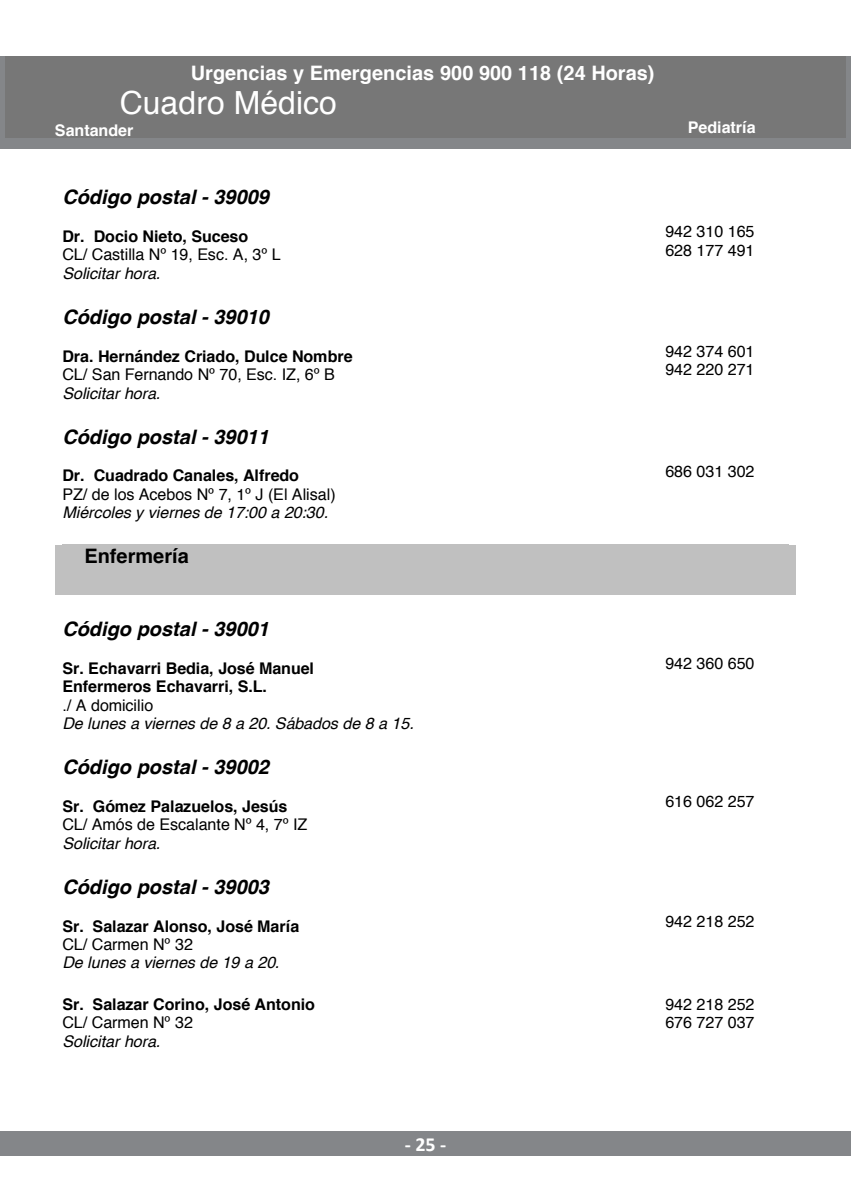
<style>
.page{position:relative;width:851px;height:1191px;background:#fff}
.page>*{position:absolute;margin:0;border:0;box-sizing:border-box;transform-origin:0 0}
.t1{font:32px "Helvetica";color:#fff}
.t2{font:italic 700 20px "Helvetica";color:#000}
.t3{font:700 20px "Helvetica";color:#fff}
.t4{font:700 20px "Helvetica";color:#000}
.t5{font:700 20px "Calibri";color:#fff}
.t6{font:16px/18.4px "Helvetica";letter-spacing:-.005em;color:#000}
.t7{font:700 16px/18.2px "Helvetica";color:#000}
.t8{font:italic 16px "Helvetica";letter-spacing:-.005em;color:#000}
.t9{font:700 16px "Helvetica";color:#fff}
</style>
<div class="page">
<div style="left:0;top:57px;width:850px;height:92px;background:#848689"></div>
<div style="left:0;top:1131px;width:850px;height:24px;background:#848689"></div>
<div style="left:55px;top:544px;width:740px;height:50px;background:#c0c0c0"></div>
<hr style="left:8px;top:57px;width:837px;height:4px;background:#777">
<div style="left:8px;top:61px;width:837px;height:23px;background:#777"></div>
<div style="left:8px;top:84px;width:837px;height:37px;background:#777"></div>
<div style="left:8px;top:121px;width:837px;height:16px;background:#777"></div>
<p class="t3" style="left:191px;top:57px;width:465px">Urgencias y Emergencias 900 900 118 (24 Horas)</p>
<h1 class="t1" style="left:120px;top:78px;width:219px">Cuadro Médico</h1>
<p class="t9" style="left:55px;top:118px;width:80px">Santander</p>
<p class="t9" style="left:687px;top:115px;width:69px">Pediatría</p>
<p class="t2" style="left:62px;top:181px;width:208px">Código postal - 39009</p>
<p class="t7" style="left:62px;top:227px;width:187px">Dr. Docio Nieto, Suceso</p>
<p class="t6" style="left:62px;top:246px;width:220px">CL/ Castilla Nº 19, Esc. A, 3º L</p>
<p class="t8" style="left:62px;top:260px;width:99px">Solicitar hora.</p>
<p class="t2" style="left:62px;top:300px;width:208px">Código postal - 39010</p>
<p class="t7" style="left:62px;top:347px;width:292px">Dra. Hernández Criado, Dulce Nombre</p>
<p class="t6" style="left:62px;top:366px;width:274px">CL/ San Fernando Nº 70, Esc. IZ, 6º B</p>
<p class="t8" style="left:62px;top:380px;width:99px">Solicitar hora.</p>
<p class="t2" style="left:62px;top:420px;width:208px">Código postal - 39011</p>
<p class="t7" style="left:62px;top:467px;width:238px">Dr. Cuadrado Canales, Alfredo</p>
<p class="t6" style="left:62px;top:485px;width:275px">PZ/ de los Acebos Nº 7, 1º J (El Alisal)</p>
<p class="t8" style="left:62px;top:500px;width:267px">Miércoles y viernes de 17:00 a 20:30.</p>
<p class="t4" style="left:84px;top:540px;width:106px">Enfermería</p>
<p class="t4" style="left:84px;top:540px;width:89px">E erm r</p>
<p class="t2" style="left:62px;top:612px;width:208px">Código postal - 39001</p>
<p class="t7" style="left:62px;top:659px;width:253px">Sr. Echavarri Bedia, José Manuel<br>Enfermeros Echavarri, S.L.</p>
<p class="t6" style="left:62px;top:696px;width:92px">./ A domicilio</p>
<p class="t8" style="left:62px;top:711px;width:353px">De lunes a viernes de 8 a 20. Sábados de 8 a 15.</p>
<p class="t7" style="left:62px;top:677px;width:72px">E erm r</p>
<p class="t2" style="left:62px;top:750px;width:208px">Código postal - 39002</p>
<p class="t7" style="left:62px;top:797px;width:227px">Sr. Gómez Palazuelos, Jesús</p>
<p class="t6" style="left:62px;top:816px;width:246px">CL/ Amós de Escalante Nº 4, 7º IZ</p>
<p class="t8" style="left:62px;top:830px;width:99px">Solicitar hora.</p>
<p class="t2" style="left:62px;top:870px;width:208px">Código postal - 39003</p>
<p class="t7" style="left:62px;top:917px;width:238px">Sr. Salazar Alonso, José María</p>
<p class="t6" style="left:62px;top:936px;width:132px">CL/ Carmen Nº 32</p>
<p class="t8" style="left:62px;top:950px;width:218px">De lunes a viernes de 19 a 20.</p>
<p class="t7" style="left:62px;top:995px;width:254px">Sr. Salazar Corino, José Antonio</p>
<p class="t6" style="left:62px;top:1014px;width:132px">CL/ Carmen Nº 32</p>
<p class="t8" style="left:62px;top:1028px;width:99px">Solicitar hora.</p>
<p class="t5" style="left:404px;top:1132px;width:43px">- 25 -</p>
<p class="t6" style="left:665px;top:223px;width:91px">942 310 165<br>628 177 491</p>
<p class="t6" style="left:665px;top:343px;width:91px">942 374 601<br>942 220 271</p>
<p class="t6" style="left:665px;top:462px;width:91px">686 031 302</p>
<p class="t6" style="left:665px;top:655px;width:91px">942 360 650</p>
<p class="t6" style="left:665px;top:793px;width:91px">616 062 257</p>
<p class="t6" style="left:665px;top:912px;width:91px">942 218 252</p>
<p class="t6" style="left:665px;top:995px;width:91px">942 218 252<br>676 727 037</p>
</div>
